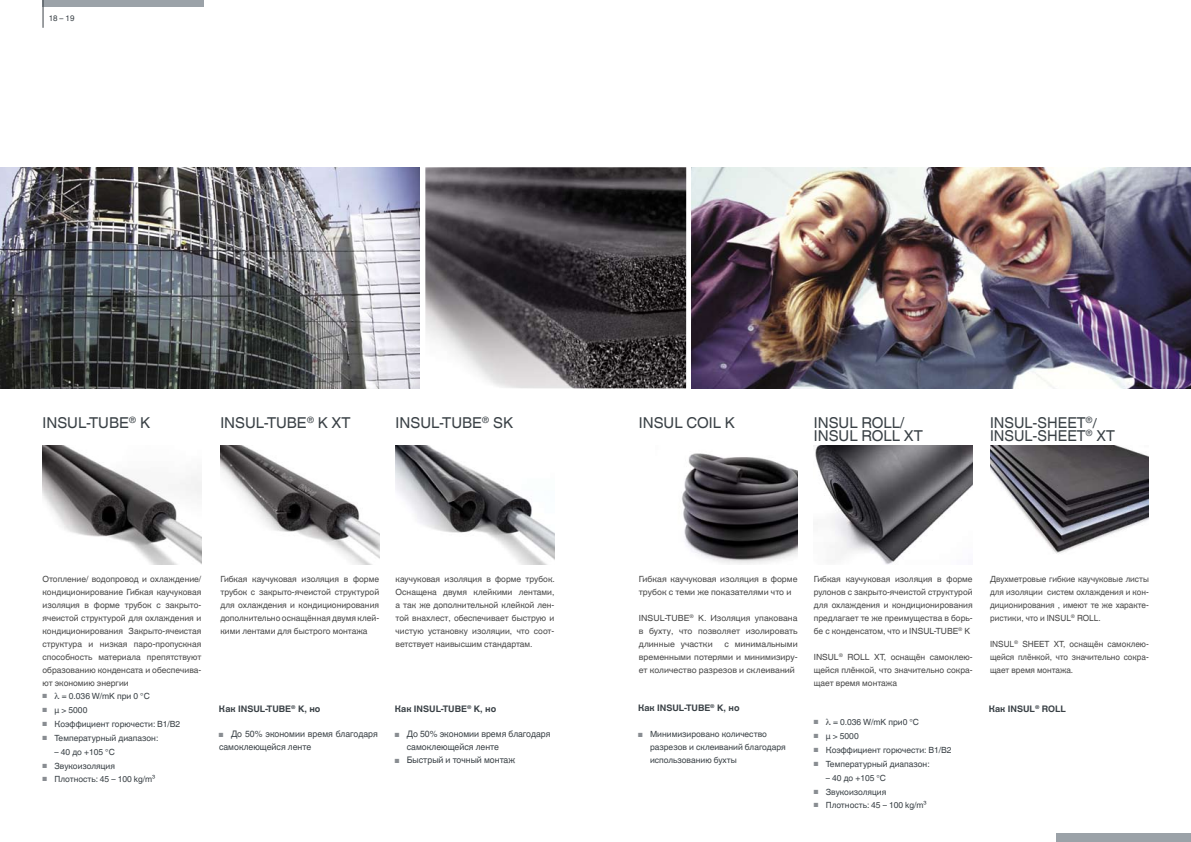
<style>
.page{position:relative;width:1191px;height:842px;background:#fff}
.page>*{position:absolute;margin:0;border:0;box-sizing:border-box;transform-origin:0 0}
.t1{font:15px/13px "Helvetica Linotype";color:#3a4146}
.t2{font:9px/13px "Helvetica Linotype";color:#3a4146}
.t3{font:700 9px "Helvetica Linotype";color:#3a4146}
.t4{font:8.5px/13px "Helvetica Linotype";color:#484848;text-align:justify}
.t5{font:8.5px/13px "Helvetica Linotype";color:#3a4146}
.t6{font:8px "Helvetica Linotype";color:#3a4146}
.s1{font-size:13.5px}
.s2{color:#898d92}
</style>
<div class="page">
<div style="left:43px;top:0;width:161px;height:7px;background:#9ba2a8"></div>
<img style="left:0;top:167px;width:420px;height:221px">
<svg style="left:43px;top:0;width:1px;height:28px"></svg>
<div style="left:1056px;top:833px;width:135px;height:9px;background:#9ba2a8"></div>
<img style="left:814px;top:445px;width:158px;height:119px">
<img style="left:990px;top:445px;width:158px;height:109px">
<img style="left:220px;top:445px;width:159px;height:119px">
<img style="left:395px;top:445px;width:159px;height:119px">
<img style="left:682px;top:453px;width:115px;height:111px">
<img style="left:43px;top:445px;width:158px;height:119px">
<img style="left:425px;top:167px;width:261px;height:221px">
<img style="left:692px;top:167px;width:499px;height:221px">
<p class="t6" style="left:49px;top:13px;width:27px">18 – 19</p>
<h1 class="t1" style="left:43px;top:417px;width:109px">INSUL-TUBE<sup>®</sup> K</h1>
<h1 class="t1" style="left:220px;top:417px;width:132px">INSUL-TUBE<sup>®</sup> K XT</h1>
<h1 class="t1" style="left:395px;top:417px;width:119px">INSUL-TUBE<sup>®</sup> SK</h1>
<h1 class="t1" style="left:639px;top:416px;width:97px">INSUL COIL K</h1>
<h1 class="t1" style="left:814px;top:416px;width:111px">INSUL ROLL/<br>INSUL roLL XT</h1>
<h1 class="t1" style="left:990px;top:417px;width:126px;line-height:13.5px">INSUL-SHEET<sup>®</sup><span class="s1">/<br></span>INSUL-SHEET<sup>®</sup> XT</h1>
<p class="t4" style="left:43px;top:573px;width:160px">Отопление/ водопровод и охлаждение/ кондиционирование Гибкая каучуковая изоляция в форме трубок с закрыто&shy;ячеистой структурой для охлаждения и кондиционирования Закрыто-ячеистая структура и низкая паро-пропускная способность материала препятствуют образованию конденсата и обеспечива&shy;ют экономию энергии</p>
<p class="t5" style="left:43px;top:690px;width:109px"><span class="s2">■</span> = 0.036 W/mK при 0 °C</p>
<p class="t5" style="left:43px;top:704px;width:46px"><span class="s2">■</span> μ &gt; 5000</p>
<p class="t5" style="left:43px;top:718px;width:139px"><span class="s2">■</span> Коэффициент горючести: B1/B2</p>
<p class="t5" style="left:43px;top:731px;width:117px"><span class="s2">■</span> Температурный диапазон:</p>
<p class="t5" style="left:55px;top:745px;width:62px">– 40 до +105 °C</p>
<p class="t5" style="left:43px;top:759px;width:74px"><span class="s2">■</span> Звукоизоляция</p>
<p class="t5" style="left:43px;top:773px;width:114px"><span class="s2">■</span> Плотность: 45 – 100 kg/m³</p>
<p class="t4" style="left:220px;top:573px;width:160px">Гибкая каучуковая изоляция в форме трубок с закрыто-ячеистой структурой для охлаждения и кондиционирования дополнительно оснащённая двумя клей&shy;кими лентами для быстрого монтажа</p>
<p class="t4" style="left:395px;top:573px;width:161px">каучуковая изоляция в форме трубок.<br>Оснащена двумя клейкими лентами, а так же дополнительной клейкой лен&shy;той внахлест, обеспечивает быструю и чистую установку изоляции, что соот&shy;ветствует наивысшим стандартам.</p>
<p class="t4" style="left:639px;top:573px;width:160px">Гибкая каучуковая изоляция в форме трубок с теми же показателями что и</p>
<p class="t4" style="left:639px;top:612px;width:160px">INSUL-TUBE<sup>®</sup> K. Изоляция упакована в бухту, что позволяет изолировать длинные участки</p>
<p class="t4" style="left:639px;top:638px;width:160px;text-indent:85px">с минимальными временными потерями и минимизиру&shy;ет количество разрезов и склеиваний</p>
<p class="t3" style="left:219px;top:704px;width:103px">Как INSUL-TUBE<sup>®</sup> K, но</p>
<p class="t2" style="left:219px;top:727px;width:160px"><span class="s2">■</span> До 50% экономии время благодаря самоклеющейся ленте</p>
<p class="t3" style="left:395px;top:704px;width:103px">Как INSUL-TUBE<sup>®</sup> K, но</p>
<p class="t2" style="left:407px;top:727px;width:145px;text-indent:-12px"><span class="s2">■</span> До 50% экономии время благодаря самоклеющейся ленте</p>
<p class="t2" style="left:395px;top:753px;width:122px"><span class="s2">■</span> Быстрый и точный монтаж</p>
<p class="t3" style="left:638px;top:703px;width:103px">Как INSUL-TUBE<sup>®</sup> K, но</p>
<p class="t5" style="left:650px;top:728px;width:137px;text-indent:-12px"><span class="s2">■</span> Минимизировано количество разрезов и склеиваний благодаря использованию бухты</p>
<p class="t4" style="left:814px;top:573px;width:160px">Гибкая каучуковая изоляция в форме рулонов с закрыто-ячеистой структурой для охлаждения и кондиционирования предлагает те же преимущества в борь&shy;бе с конденсатом, что и INSUL-TUBE<sup>®</sup> K</p>
<p class="t4" style="left:814px;top:651px;width:160px">INSUL<sup>®</sup> ROLL XT, оснащён самоклею&shy;щейся плёнкой, что значительно сокра&shy;щает время монтажа</p>
<p class="t5" style="left:814px;top:716px;width:107px"><span class="s2">■</span> = 0.036 W/mK при0 °C</p>
<p class="t5" style="left:814px;top:730px;width:46px"><span class="s2">■</span> μ &gt; 5000</p>
<p class="t5" style="left:814px;top:744px;width:139px"><span class="s2">■</span> Коэффициент горючести: B1/B2</p>
<p class="t5" style="left:814px;top:757px;width:117px"><span class="s2">■</span> Температурный диапазон:</p>
<p class="t5" style="left:826px;top:771px;width:62px">– 40 до +105 °C</p>
<p class="t5" style="left:814px;top:785px;width:74px"><span class="s2">■</span> Звукоизоляция</p>
<p class="t5" style="left:814px;top:799px;width:114px"><span class="s2">■</span> Плотность: 45 – 100 kg/m³</p>
<p class="t4" style="left:990px;top:573px;width:160px">Двухметровые гибкие каучуковые листы для изоляции систем охлаждения и кон&shy;диционирования , имеют те же характе&shy;ристики, что и INSUL<sup>®</sup> ROLL.</p>
<p class="t4" style="left:990px;top:638px;width:160px">INSUL<sup>®</sup> SHEET XT, оснащён самоклею&shy;щейся плёнкой, что значительно сокра&shy;щает время монтажа.</p>
<p class="t3" style="left:988px;top:704px;width:79px">Как INSUL<sup>®</sup> ROLL</p>
</div>
